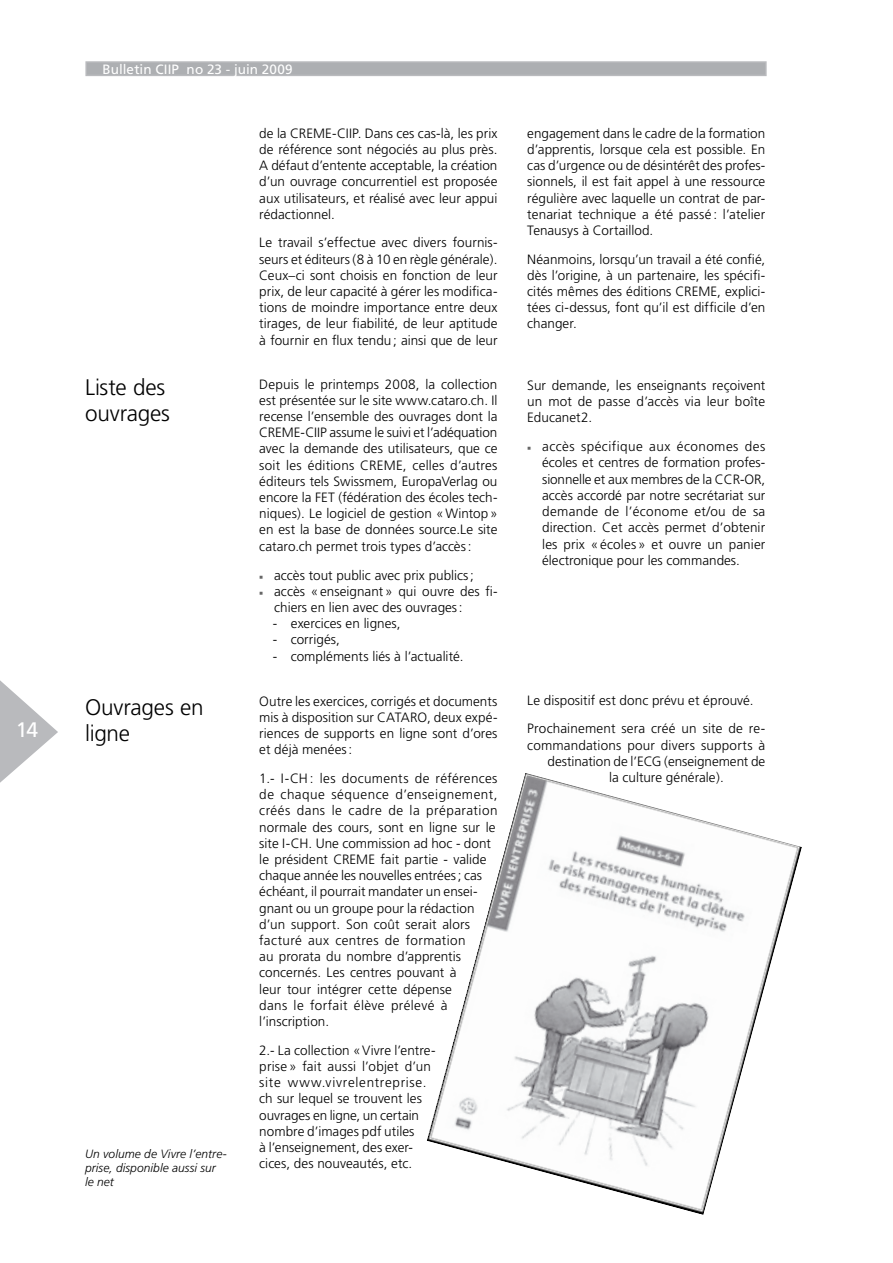
<style>
.page{position:relative;width:893px;height:1263px;background:#fff}
.page>*{position:absolute;margin:0;border:0;box-sizing:border-box;transform-origin:0 0}
.t1{font:300 22.5px/25.5px "Frutiger";letter-spacing:-.005em;color:#000}
.t2{font:21px "Frutiger";color:#fff}
.t3{font:300 13.5px/16.2px "Frutiger";letter-spacing:.005em;color:#000;text-align:justify}
.t4{font:13.5px "Frutiger";letter-spacing:.005em;color:#fff}
.t5{font:italic 300 12px/14.4px "Frutiger";letter-spacing:.01em;color:#000}
</style>
<div class="page">
<svg style="left:0;top:680px;width:58px;height:103px"></svg>
<div style="left:86px;top:62px;width:680px;height:13px;background:#adafb2"></div>
<div style="left:85px;top:61px;width:682px;height:15px;border:2px solid #b9babd"></div>
<img style="left:427px;top:773px;width:375px;height:442px">
<h2 class="t2" style="left:16px;top:717px;width:11px">14</h2>
<p class="t4" style="left:103px;top:61px;width:192px">Bulletin CIIP no 23 - juin 2009</p>
<p class="t3" style="left:259px;top:125px;width:240px">de la CREME-CIIP. Dans ces cas-là, les prix de référence sont négociés au plus près.<br>A défaut d’entente acceptable, la création d’un ouvrage concurrentiel est proposée aux utilisateurs, et réalisé avec leur appui rédactionnel.</p>
<p class="t3" style="left:259px;top:235px;width:240px">Le travail s’effectue avec divers fournis&shy;seurs et éditeurs (8 à 10 en règle générale).<br>Ceux–ci sont choisis en fonction de leur prix, de leur capacité à gérer les modifica&shy;tions de moindre importance entre deux tirages, de leur fiabilité, de leur aptitude à fournir en flux tendu; ainsi que de leur</p>
<h1 class="t1" style="left:85px;top:375px;width:86px">Liste des ouvrages</h1>
<p class="t3" style="left:259px;top:376px;width:240px">Depuis le printemps 2008, la collection est présentée sur le site www.cataro.ch. Il recense l’ensemble des ouvrages dont la CREME-CIIP assume le suivi et l’adéquation avec la demande des utilisateurs, que ce soit les éditions CREME, celles d’autres éditeurs tels Swissmem, EuropaVerlag ou encore la FET (fédération des écoles tech&shy;niques). Le logiciel de gestion «Wintop» en est la base de données source.Le site cataro.ch permet trois types d’accès:</p>
<p class="t3" style="left:274px;top:567px;width:225px;text-align:left">accès tout public avec prix publics; accès «enseignant» qui ouvre des fi&shy;chiers en lien avec des ouvrages:</p>
<p class="t3" style="left:273px;top:616px;width:129px">- exercices en lignes,</p>
<p class="t3" style="left:273px;top:632px;width:69px">- corrigés,</p>
<p class="t3" style="left:273px;top:648px;width:192px">- compléments liés à l’actualité.</p>
<h1 class="t1" style="left:85px;top:695px;width:120px">Ouvrages en ligne</h1>
<p class="t3" style="left:259px;top:693px;width:240px">Outre les exercices, corrigés et documents mis à disposition sur CATARO, deux expé&shy;riences de supports en ligne sont d’ores et déjà menées:</p>
<p class="t3" style="left:259px;top:770px;width:240px;text-align:left">1.- I-CH: les documents de références de chaque séquence d’enseignement, créés dans le cadre de la préparation normale des cours, sont en ligne sur le site I-CH. Une commission ad hoc - dont le président CREME fait partie - valide chaque année les nouvelles entrées; cas échéant, il pourrait mandater un ensei&shy;gnant ou un groupe pour la rédaction d’un support. Son coût serait alors facturé aux centres de formation<br>au prorata du nombre d’apprentis concernés. Les centres pouvant à<br>leur tour intégrer cette dépense<br>dans le forfait élève prélevé à l’inscription.</p>
<p class="t3" style="left:259px;top:1042px;width:178px;text-align:left">2.- La collection «Vivre l’entre&shy;prise» fait aussi l’objet d’un site www.vivrelentreprise. ch sur lequel se trouvent les ouvrages en ligne, un certain nombre d’images pdf utiles<br>à l’enseignement, des exer&shy;cices, des nouveautés, etc.</p>
<p class="t5" style="left:85px;top:1146px;width:143px">Un volume de Vivre l’entre&shy;prise, disponible aussi sur le net</p>
<p class="t3" style="left:527px;top:125px;width:240px">engagement dans le cadre de la formation d’apprentis, lorsque cela est possible. En cas d’urgence ou de désintérêt des profes&shy;sionnels, il est fait appel à une ressource régulière avec laquelle un contrat de par&shy;tenariat technique a été passé : l’atelier Tenausys à Cortaillod.</p>
<p class="t3" style="left:527px;top:251px;width:240px">Néanmoins, lorsqu’un travail a été confié, dès l’origine, à un partenaire, les spécifi&shy;cités mêmes des éditions CREME, explici&shy;tées ci-dessus, font qu’il est difficile d’en changer.</p>
<p class="t3" style="left:527px;top:377px;width:240px">Sur demande, les enseignants reçoivent un mot de passe d’accès via leur boîte Educanet2.</p>
<p class="t3" style="left:542px;top:439px;width:225px">accès spécifique aux économes des écoles et centres de formation profes&shy;sionnelle et aux membres de la CCR-OR, accès accordé par notre secrétariat sur demande de l’économe et/ou de sa direction. Cet accès permet d’obtenir les prix «écoles» et ouvre un panier électronique pour les commandes.</p>
<p class="t3" style="left:527px;top:686px;width:240px;line-height:28.8px">Le dispositif est donc prévu et éprouvé.<br>Prochainement sera créé un site de re-</p>
<p class="t3" style="left:527px;top:737px;width:240px">commandations pour divers supports à</p>
<p class="t3" style="left:548px;top:753px;width:219px">destination de l’ECG (enseignement de</p>
<p class="t3" style="left:609px;top:769px;width:116px">la culture générale).</p>
</div>
